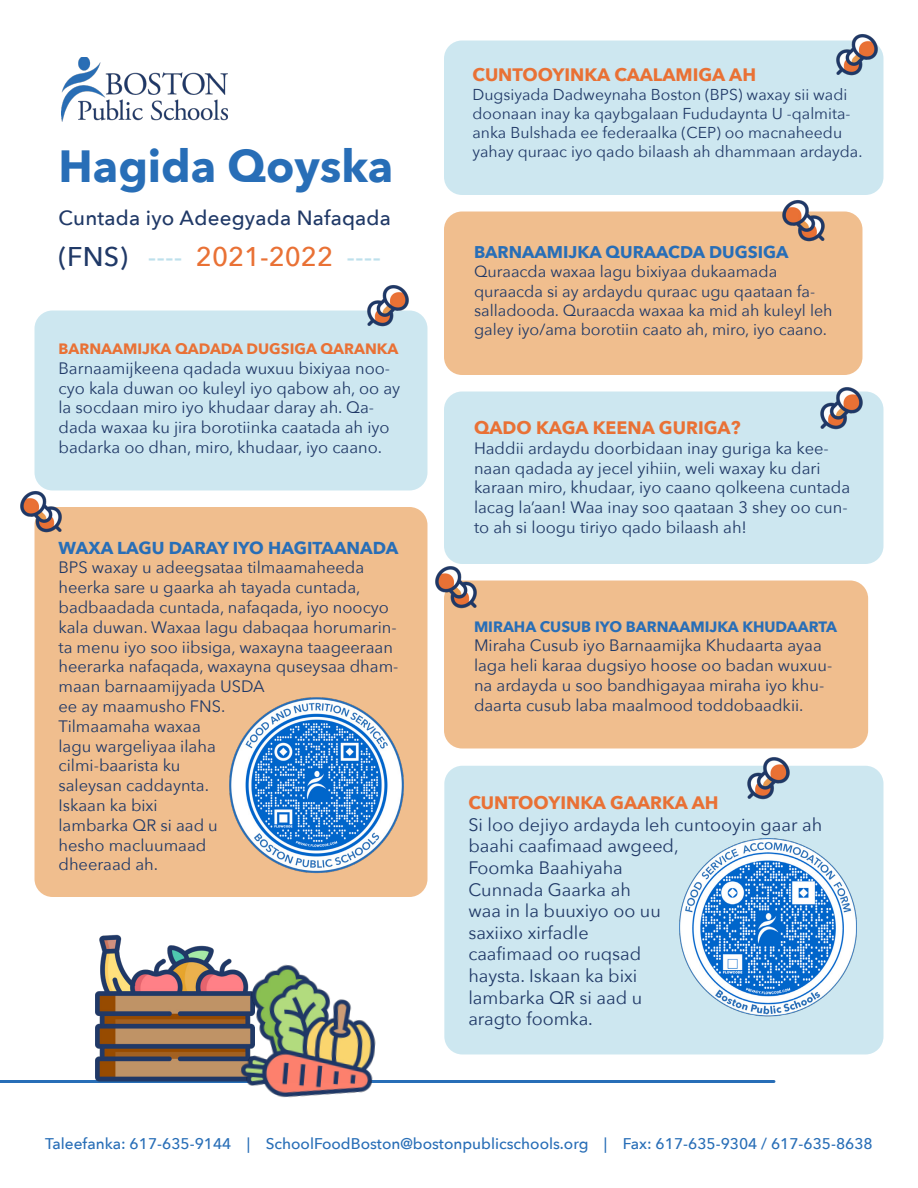
<style>
.page{position:relative;width:918px;height:1188px;background:#fff}
.page>*{position:absolute;margin:0;border:0;box-sizing:border-box;transform-origin:0 0}
.t1{font:700 45px "Avenir Next";color:#286eb7}
.t2{font:500 27px "Avenir Next";color:#e97135}
.t3{font:500 20.55px "Avenir Next";letter-spacing:.01em;color:#203967}
.t4{font:18px/21.6px "Avenir Next";color:#203967}
.t5{font:700 18px "Avenir Next";color:#e97135}
.t6{font:700 17.25px "Avenir Next";color:#286eb7}
.t7{font:700 16.95px "Avenir Next";color:#286eb7}
.t8{font:16.5px/19.8px "Avenir Next";color:#203967}
.t9{font:16.05px/19.2px "Avenir Next";color:#203967}
.t10{font:15.75px/18.9px "Avenir Next";color:#203967}
.t11{font:500 15.45px "Avenir Next";color:#286eb7}
.t12{font:700 15px "Avenir Next";color:#286eb7}
.t13{font:700 15px "Avenir Next";color:#e97135}
.s1{color:#203967}
.s2{color:#bde0ec}
</style>
<div class="page">
<img style="left:62px;top:57px;width:165px;height:65px">
<div style="left:444px;top:40px;width:440px;height:155px;background:#cde7f0;border-radius:18px"></div>
<img style="left:830px;top:34px;width:54px;height:46px">
<div style="left:34px;top:310px;width:394px;height:180px;background:#cde7f0;border-radius:18px"></div>
<img style="left:361px;top:285px;width:53px;height:42px">
<div style="left:444px;top:212px;width:418px;height:163px;background:#f0be8e;border-radius:18px"></div>
<img style="left:777px;top:200px;width:53px;height:42px">
<div style="left:34px;top:507px;width:394px;height:390px;background:#f0be8e;border-radius:18px"></div>
<img style="left:20px;top:486px;width:47px;height:51px">
<div style="left:444px;top:392px;width:440px;height:172px;background:#cde7f0;border-radius:18px"></div>
<img style="left:815px;top:387px;width:53px;height:43px">
<div style="left:444px;top:766px;width:440px;height:288px;background:#cde7f0;border-radius:18px"></div>
<div style="left:444px;top:580px;width:424px;height:168px;background:#f0be8e;border-radius:18px"></div>
<img style="left:435px;top:562px;width:48px;height:47px">
<img style="left:742px;top:757px;width:53px;height:43px">
<hr style="left:0;top:1080px;width:774px;height:3px;background:#286eb7">
<img style="left:95px;top:934px;width:142px;height:148px">
<img style="left:237px;top:964px;width:139px;height:134px">
<img style="left:680px;top:839px;width:177px;height:178px">
<img style="left:229px;top:697px;width:175px;height:176px">
<p class="t1" style="left:58px;top:127px;width:336px">Hagida Qoyska</p>
<p class="t3" style="left:58px;top:200px;width:334px">Cuntada iyo Adeegyada Nafaqada</p>
<p class="t2" style="left:58px;top:233px;width:324px"><span class="s1">(FNS)</span> <span class="s2">----</span> 2021-2022 <span class="s2">----</span></p>
<p class="t13" style="left:58px;top:336px;width:341px">BARNAAMIJKA QADADA DUGSIGA QARANKA</p>
<p class="t8" style="left:58px;top:357px;width:343px">Barnaamijkeena qadada wuxuu bixiyaa noo&shy;cyo kala duwan oo kuleyl iyo qabow ah, oo ay la socdaan miro iyo khudaar daray ah. Qa&shy;dada waxaa ku jira borotiinka caatada ah iyo badarka oo dhan, miro, khudaar, iyo caano.</p>
<p class="t6" style="left:58px;top:533px;width:341px">WAXA LAGU DARAY IYO HAGITAANADA</p>
<p class="t8" style="left:58px;top:557px;width:342px">BPS waxay u adeegsataa tilmaamaheeda heerka sare u gaarka ah tayada cuntada, badbaadada cuntada, nafaqada, iyo noocyo kala duwan. Waxaa lagu dabaqaa horumarin&shy;ta menu iyo soo iibsiga, waxayna taageeraan heerarka nafaqada, waxayna quseysaa dham&shy;maan barnaamijyada USDA<br>ee ay maamusho FNS.<br>Tilmaamaha waxaa<br>lagu wargeliyaa ilaha<br>cilmi-baarista ku<br>saleysan caddaynta.<br>Iskaan ka bixi<br>lambarka QR si aad u<br>hesho macluumaad<br>dheeraad ah.</p>
<p class="t5" style="left:472px;top:59px;width:285px">CUNTOOYINKA CAALAMIGA AH</p>
<p class="t10" style="left:472px;top:84px;width:391px">Dugsiyada Dadweynaha Boston (BPS) waxay sii wadi doonaan inay ka qaybgalaan Fududaynta U -qalmita&shy;anka Bulshada ee federaalka (CEP) oo macnaheedu yahay quraac iyo qado bilaash ah dhammaan ardayda.</p>
<p class="t7" style="left:474px;top:237px;width:316px">BARNAAMIJKA QURAACDA DUGSIGA</p>
<p class="t9" style="left:474px;top:261px;width:360px">Quraacda waxaa lagu bixiyaa dukaamada quraacda si ay ardaydu quraac ugu qaataan fa&shy;salladooda. Quraacda waxaa ka mid ah kuleyl leh galey iyo/ama borotiin caato ah, miro, iyo caano.</p>
<p class="t5" style="left:474px;top:412px;width:268px">QADO KAGA KEENA GURIGA?</p>
<p class="t8" style="left:474px;top:437px;width:378px">Haddii ardaydu doorbidaan inay guriga ka kee&shy;naan qadada ay jecel yihiin, weli waxay ku dari karaan miro, khudaar, iyo caano qolkeena cuntada lacag la’aan! Waa inay soo qaataan 3 shey oo cun&shy;to ah si loogu tiriyo qado bilaash ah!</p>
<p class="t12" style="left:474px;top:613px;width:365px">MIRAHA CUSUB IYO BARNAAMIJKA KHUDAARTA</p>
<p class="t8" style="left:474px;top:635px;width:360px">Miraha Cusub iyo Barnaamijka Khudaarta ayaa laga heli karaa dugsiyo hoose oo badan wuxuu&shy;na ardayda u soo bandhigayaa miraha iyo khu&shy;daarta cusub laba maalmood toddobaadkii.</p>
<p class="t5" style="left:468px;top:787px;width:252px">CUNTOOYINKA GAARKA AH</p>
<p class="t4" style="left:468px;top:813px;width:355px">Si loo dejiyo ardayda leh cuntooyin gaar ah baahi caafimaad awgeed,<br>Foomka Baahiyaha<br>Cunnada Gaarka ah<br>waa in la buuxiyo oo uu<br>saxiixo xirfadle<br>caafimaad oo ruqsad<br>haysta. Iskaan ka bixi<br>lambarka QR si aad u<br>aragto foomka.</p>
<p class="t11" style="left:45px;top:1131px;width:829px">Taleefanka: 617-635-9144 | SchoolFoodBoston@bostonpublicschools.org | Fax: 617-635-9304 / 617-635-8638</p>
</div>
